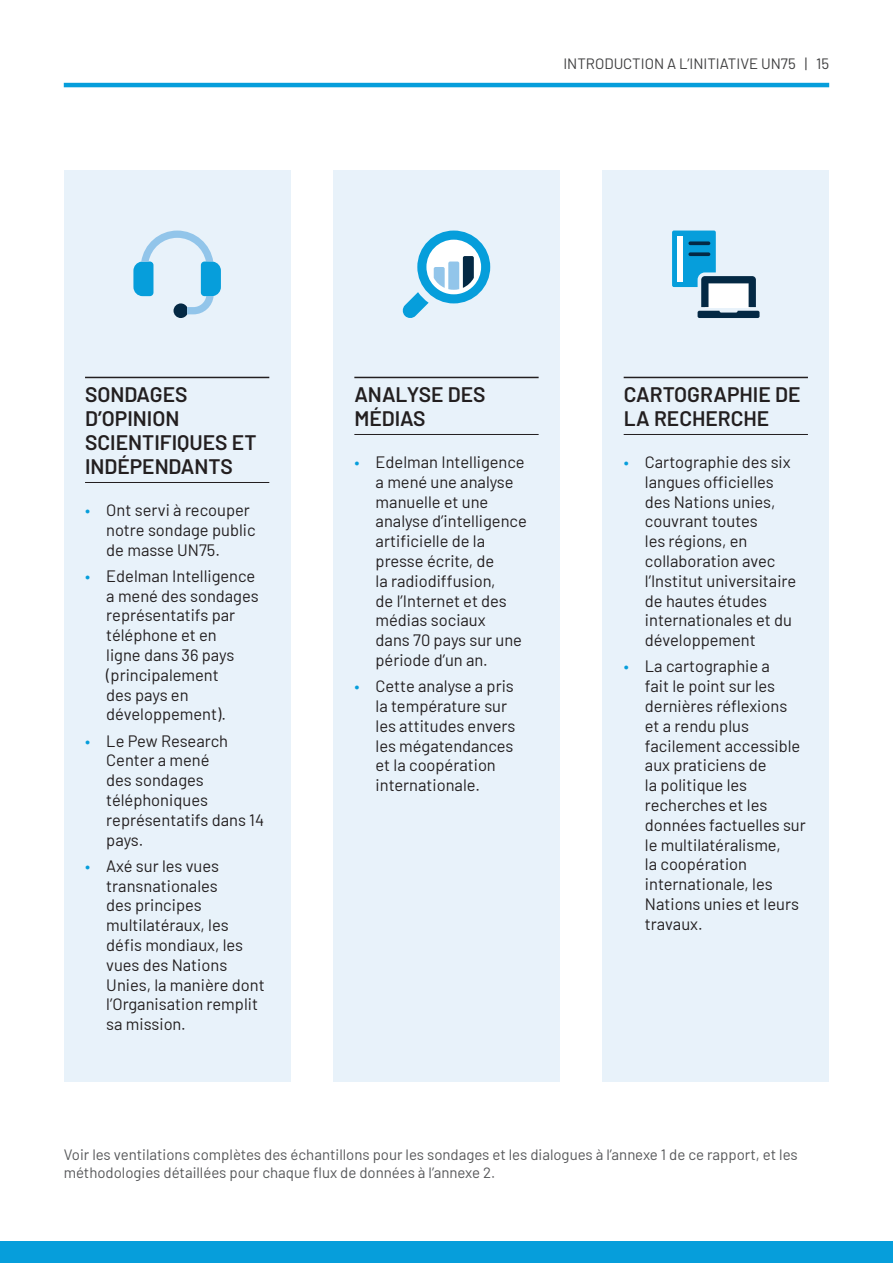
<style>
.page{position:relative;width:893px;height:1263px;background:#fff}
.page>*{position:absolute;margin:0;border:0;box-sizing:border-box;transform-origin:0 0}
.t1{font:600 21px/24px "Barlow";color:#231f20}
.t2{font:16.5px/19.8px "Barlow";color:#231f20}
.t3{font:15px/18px "Barlow";color:#57585a}
.t4{font:15px "Barlow";color:#3e3e3f}
.s1{color:#069edb}
</style>
<div class="page">
<hr style="left:64px;top:83px;width:765px;height:4px;background:#069edb">
<div style="left:333px;top:170px;width:227px;height:911px;background:#e8f2fa"></div>
<hr style="left:354px;top:377px;width:185px;height:1px;background:#231f20">
<hr style="left:354px;top:434px;width:185px;height:1px;background:#231f20">
<div style="left:602px;top:170px;width:227px;height:911px;background:#e8f2fa"></div>
<hr style="left:624px;top:377px;width:184px;height:1px;background:#231f20">
<hr style="left:624px;top:434px;width:184px;height:1px;background:#231f20">
<div style="left:417px;top:231px;width:73px;height:72px;background:#069edb;border-radius:50%"></div>
<svg style="left:402px;top:240px;width:79px;height:78px"></svg>
<svg style="left:672px;top:231px;width:87px;height:87px"></svg>
<div style="left:64px;top:170px;width:227px;height:911px;background:#e8f2fa"></div>
<hr style="left:85px;top:377px;width:184px;height:1px;background:#231f20">
<hr style="left:85px;top:482px;width:184px;height:1px;background:#231f20">
<svg style="left:133px;top:231px;width:88px;height:87px"></svg>
<div style="left:0;top:1242px;width:893px;height:21px;background:#069edb"></div>
<p class="t4" style="left:563px;top:53px;width:267px">INTRODUCTION A L’INITIATIVE UN75 | 15</p>
<p class="t1" style="left:85px;top:380px;width:173px">SONDAGES<br>D’OPINION<br>SCIENTIFIQUES ET<br>INDÉPENDANTS</p>
<p class="t2" style="left:106px;top:499px;width:151px;text-indent:-21px"><span class="s1">•</span> Ont servi à recouper notre sondage public de masse UN75.</p>
<p class="t2" style="left:106px;top:565px;width:154px;text-indent:-21px"><span class="s1">•</span> Edelman Intelligence a mené des sondages représentatifs par téléphone et en<br>ligne dans 36 pays (principalement<br>des pays en développement).</p>
<p class="t2" style="left:106px;top:729px;width:159px;text-indent:-21px"><span class="s1">•</span> Le Pew Research<br>Center a mené<br>des sondages téléphoniques représentatifs dans 14 pays.</p>
<p class="t2" style="left:106px;top:854px;width:160px;text-indent:-21px"><span class="s1">•</span> Axé sur les vues transnationales<br>des principes multilatéraux, les défis mondiaux, les vues des Nations<br>Unies, la manière dont l’Organisation remplit sa mission.</p>
<p class="t1" style="left:354px;top:380px;width:133px">ANALYSE DES<br>MÉDIAS</p>
<p class="t2" style="left:376px;top:451px;width:153px;text-indent:-21px"><span class="s1">•</span> Edelman Intelligence a mené une analyse manuelle et une analyse d’intelligence artificielle de la presse écrite, de<br>la radiodiffusion,<br>de l’Internet et des médias sociaux<br>dans 70 pays sur une période d’un an.</p>
<p class="t2" style="left:376px;top:675px;width:141px;text-indent:-21px"><span class="s1">•</span> Cette analyse a pris la température sur les attitudes envers les mégatendances et la coopération internationale.</p>
<p class="t1" style="left:624px;top:380px;width:178px">CARTOGRAPHIE DE<br>LA RECHERCHE</p>
<p class="t2" style="left:645px;top:451px;width:153px;text-indent:-21px"><span class="s1">•</span> Cartographie des six langues officielles des Nations unies, couvrant toutes<br>les régions, en collaboration avec l’Institut universitaire de hautes études internationales et du développement</p>
<p class="t2" style="left:645px;top:655px;width:162px;text-indent:-21px"><span class="s1">•</span> La cartographie a<br>fait le point sur les dernières réflexions et a rendu plus facilement accessible aux praticiens de<br>la politique les recherches et les données factuelles sur le multilatéralisme,<br>la coopération internationale, les<br>Nations unies et leurs travaux.</p>
<p class="t3" style="left:64px;top:1144px;width:735px">Voir les ventilations complètes des échantillons pour les sondages et les dialogues à l’annexe 1 de ce rapport, et les méthodologies détaillées pour chaque flux de données à l’annexe 2.</p>
</div>
